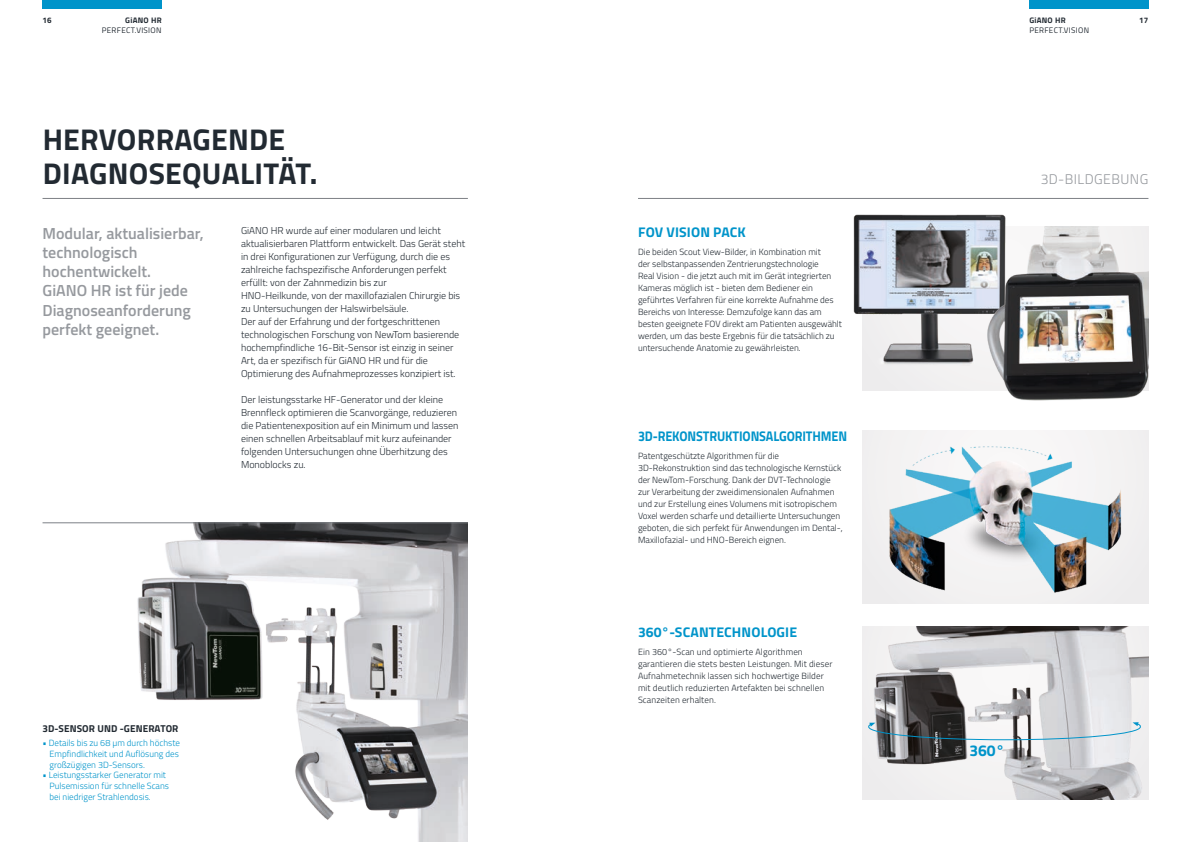
<style>
.page{position:relative;width:1191px;height:842px;background:#fff}
.page>*{position:absolute;margin:0;border:0;box-sizing:border-box;transform-origin:0 0}
.t1{font:700 30px/34px "Titillium";letter-spacing:.01em;color:#222a32}
.t2{font:600 16px/19.2px "Titillium";color:#96999e}
.t3{font:700 15.7px "Titillium";color:#0094ca}
.t4{font:700 14px "Titillium";letter-spacing:.01em;color:#0094ca}
.t5{font:700 14px "Titillium";letter-spacing:-.01em;color:#0094ca;scale:.9 1}
.t6{font:300 14px "Titillium";letter-spacing:.03em;color:#96999e}
.t7{font:300 10px/13px "Titillium";color:#222a32}
.t8{font:700 10px "Titillium";letter-spacing:.01em;color:#222a32}
.t9{font:300 9px/12px "Titillium";color:#222a32}
.t10{font:300 9px/10.8px "Titillium";color:#0094ca}
.t11{font:8px "Titillium";letter-spacing:.04em;color:#222a32}
.t12{font:700 8px "Titillium";letter-spacing:.03em;color:#222a32}
</style>
<div class="page">
<div style="left:1029px;top:0;width:119px;height:9px;background:#0094ca"></div>
<hr style="left:43px;top:198px;width:425px;height:1px;background:#7d8186">
<div style="left:43px;top:0;width:119px;height:9px;background:#0094ca"></div>
<img style="left:49px;top:523px;width:419px;height:319px">
<div style="left:863px;top:431px;width:285px;height:173px;background:#f1f0f0"></div>
<div style="left:863px;top:226px;width:285px;height:165px;background:#f0eff0"></div>
<img style="left:863px;top:626px;width:285px;height:173px">
<hr style="left:638px;top:198px;width:510px;height:1px;background:#7d8186">
<svg style="left:868px;top:722px;width:273px;height:19px"></svg>
<img style="left:889px;top:446px;width:232px;height:147px">
<hr style="left:43px;top:522px;width:425px;height:1px;background:#7d8186">
<img style="left:853px;top:214px;width:153px;height:154px">
<img style="left:978px;top:226px;width:170px;height:175px">
<p class="t12" style="left:43px;top:14px;width:11px">16</p>
<p class="t12" style="left:125px;top:14px;width:38px">GiANO HR</p>
<p class="t12" style="left:1139px;top:14px;width:11px">17</p>
<p class="t11" style="left:102px;top:24px;width:61px">PERFECT.VISION</p>
<p class="t12" style="left:1029px;top:14px;width:38px">GiANO HR</p>
<p class="t11" style="left:1029px;top:24px;width:61px">PERFECT.VISION</p>
<h1 class="t1" style="left:43px;top:121px;width:276px">HERVORRAGENDE<br>DIAGNOSEQUALITÄT.</h1>
<h2 class="t2" style="left:43px;top:223px;width:163px">Modular, aktualisierbar, technologisch hochentwickelt.<br>GiANO HR ist für jede<br>Diagnoseanforderung perfekt geeignet.</h2>
<p class="t7" style="left:241px;top:224px;width:226px">GiANO HR wurde auf einer modularen und leicht aktualisierbaren Plattform entwickelt. Das Gerät steht in drei Konfigurationen zur Verfügung, durch die es zahlreiche fachspezifische Anforderungen perfekt erfüllt: von der Zahnmedizin bis zur<br>HNO-Heilkunde, von der maxillofazialen Chirurgie bis zu Untersuchungen der Halswirbelsäule.<br>Der auf der Erfahrung und der fortgeschrittenen technologischen Forschung von NewTom basierende hochempfindliche 16-Bit-Sensor ist einzig in seiner Art, da er spezifisch für GiANO HR und für die Optimierung des Aufnahmeprozesses konzipiert ist.</p>
<p class="t7" style="left:241px;top:393px;width:219px">Der leistungsstarke HF-Generator und der kleine Brennfleck optimieren die Scanvorgänge, reduzieren die Patientenexposition auf ein Minimum und lassen einen schnellen Arbeitsablauf mit kurz aufeinander folgenden Untersuchungen ohne Überhitzung des Monoblocks zu.</p>
<p class="t8" style="left:43px;top:721px;width:137px">3D-SENSOR UND -GENERATOR</p>
<p class="t10" style="left:50px;top:737px;width:132px;text-indent:-7px">• Details bis zu 68 μm durch höchste<br>Empfindlichkeit und Auflösung des großzügigen 3D-Sensors.</p>
<p class="t10" style="left:50px;top:769px;width:121px;text-indent:-7px">• Leistungsstarker Generator mit<br>Pulsemission für schnelle Scans bei niedriger Strahlendosis.</p>
<h3 class="t4" style="left:638px;top:222px;width:109px">FOV VISION PACK</h3>
<p class="t9" style="left:638px;top:245px;width:206px">Die beiden Scout View-Bilder, in Kombination mit<br>der selbstanpassenden Zentrierungstechnologie<br>Real Vision - die jetzt auch mit im Gerät integrierten Kameras möglich ist - bieten dem Bediener ein geführtes Verfahren für eine korrekte Aufnahme des Bereichs von Interesse: Demzufolge kann das am besten geeignete FOV direkt am Patienten ausgewählt werden, um das beste Ergebnis für die tatsächlich zu untersuchende Anatomie zu gewährleisten.</p>
<h3 class="t5" style="left:638px;top:426px;width:234px">3D-REKONSTRUKTIONSALGORITHMEN</h3>
<p class="t9" style="left:638px;top:449px;width:206px">Patentgeschützte Algorithmen für die 3D-Rekonstruktion sind das technologische Kernstück der NewTom-Forschung. Dank der DVT-Technologie zur Verarbeitung der zweidimensionalen Aufnahmen und zur Erstellung eines Volumens mit isotropischem Voxel werden scharfe und detaillierte Untersuchungen geboten, die sich perfekt für Anwendungen im Dental-, Maxillofazial- und HNO-Bereich eignen.</p>
<h3 class="t4" style="left:638px;top:621px;width:161px">360°-SCANTECHNOLOGIE</h3>
<p class="t9" style="left:638px;top:645px;width:196px">Ein 360°-Scan und optimierte Algorithmen garantieren die stets besten Leistungen. Mit dieser Aufnahmetechnik lassen sich hochwertige Bilder mit deutlich reduzierten Artefakten bei schnellen Scanzeiten erhalten.</p>
<h3 class="t6" style="left:1040px;top:169px;width:109px">3D-BILDGEBUNG</h3>
<h3 class="t3" style="left:969px;top:738px;width:37px">360°</h3>
</div>
